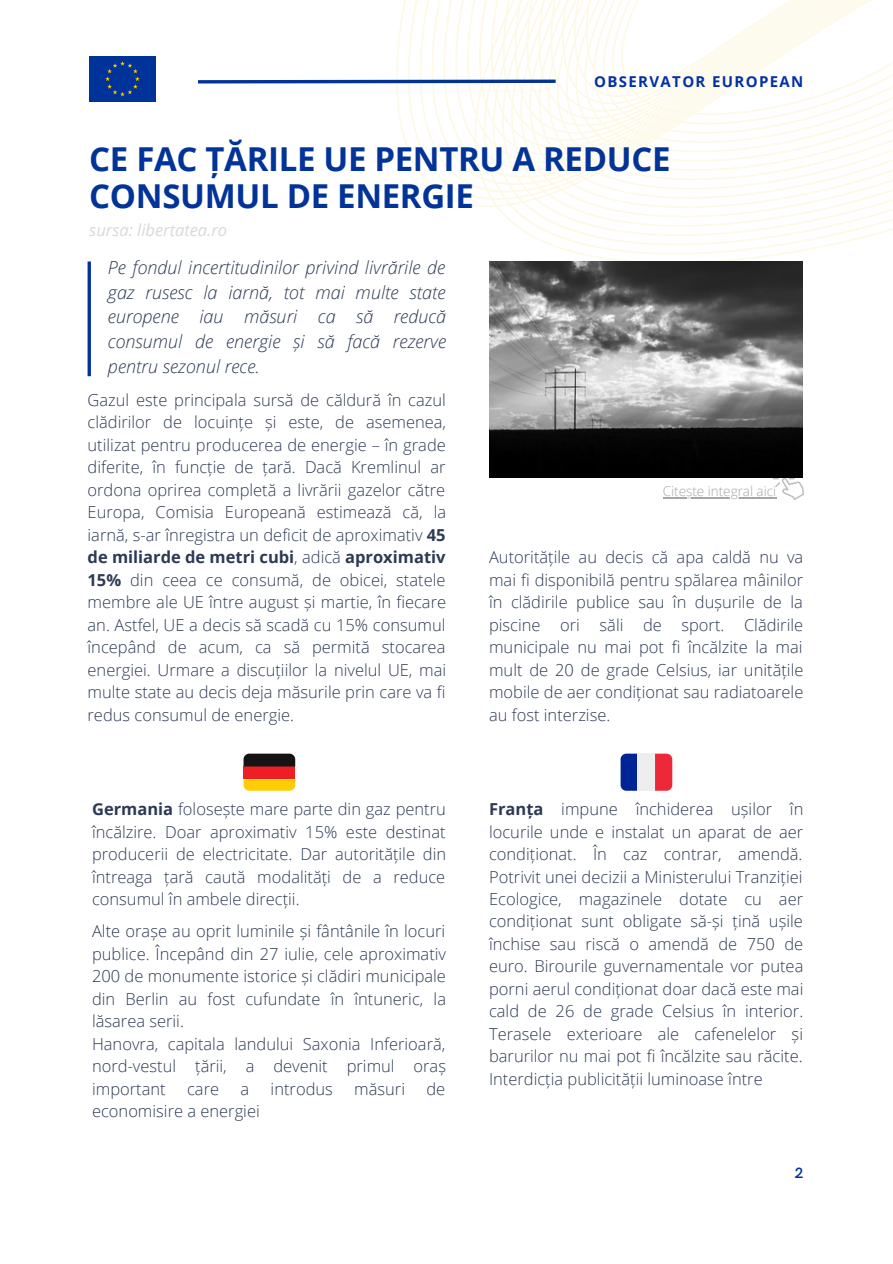
<style>
.page{position:relative;width:893px;height:1264px;background:#fff}
.page>*{position:absolute;margin:0;border:0;box-sizing:border-box;transform-origin:0 0}
.t1{font:700 33px/37px "Open Sans";letter-spacing:-.01em;color:#023399}
.t2{font:italic 300 18px/24.8px "Open Sans";color:#2d3a54;text-align:justify}
.t3{font:300 16.5px/22.5px "Open Sans";color:#2d3a54;text-align:justify}
.t4{font:italic 16.5px "Open Sans";color:#d9d9d9}
.t5{font:700 15px "Open Sans";letter-spacing:.09em;color:#0330a5}
.t6{font:600 15px "HK Grotesk";color:#023399}
.t7{font:300 13.5px "Open Sans";color:#a6a6a6}
.s1{font-weight:700}
</style>
<div class="page">
<svg style="left:396px;top:0;width:496px;height:478px"></svg>
<svg style="left:198px;top:78px;width:361px;height:7px"></svg>
<div style="left:89px;top:57px;width:67px;height:45px;background:#039"></div>
<hr style="left:88px;top:261px;width:3px;height:115px;background:#023399">
<img style="left:489px;top:261px;width:313px;height:216px">
<svg style="left:243px;top:779px;width:52px;height:11px"></svg>
<div style="left:243px;top:766px;width:52px;height:13px;background:#ed1f24"></div>
<svg style="left:243px;top:753px;width:52px;height:13px"></svg>
<svg style="left:655px;top:753px;width:17px;height:37px"></svg>
<svg style="left:620px;top:753px;width:17px;height:37px"></svg>
<div style="left:637px;top:753px;width:18px;height:37px;background:#eee"></div>
<img style="left:773px;top:469px;width:30px;height:30px">
<hr style="left:662px;top:497px;width:114px;height:1px;background:#a6a6a6">
<p class="t5" style="left:594px;top:71px;width:211px">OBSERVATOR EUROPEAN</p>
<h1 class="t1" style="left:89px;top:140px;width:582px">CE FAC ȚĂRILE UE PENTRU A REDUCE<br>CONSUMUL DE ENERGIE</h1>
<p class="t4" style="left:89px;top:218px;width:139px">sursa: libertatea.ro</p>
<p class="t2" style="left:108px;top:254px;width:340px">Pe fondul incertitudinilor privind livrările de gaz rusesc la iarnă, tot mai multe state europene iau măsuri ca să reducă consumul de energie și să facă rezerve pentru sezonul rece.</p>
<p class="t3" style="left:88px;top:388px;width:360px">Gazul este principala sursă de căldură în cazul clădirilor de locuințe și este, de asemenea, utilizat pentru producerea de energie – în grade diferite, în funcție de țară. Dacă Kremlinul ar ordona oprirea completă a livrării gazelor către Europa, Comisia Europeană estimează că, la iarnă, s-ar înregistra un deficit de aproximativ <span class="s1">45 de miliarde de metri cubi</span>, adică <span class="s1">aproximativ 15%</span> din ceea ce consumă, de obicei, statele membre ale UE între august și martie, în fiecare an. Astfel, UE a decis să scadă cu 15% consumul începând de acum, ca să permită stocarea energiei. Urmare a discuțiilor la nivelul UE, mai multe state au decis deja măsurile prin care va fi redus consumul de energie.</p>
<p class="t7" style="left:662px;top:481px;width:115px">Citește integral aici</p>
<p class="t3" style="left:489px;top:545px;width:316px">Autoritățile au decis că apa caldă nu va mai fi disponibilă pentru spălarea mâinilor în clădirile publice sau în dușurile de la piscine ori săli de sport. Clădirile municipale nu mai pot fi încălzite la mai mult de 20 de grade Celsius, iar unitățile mobile de aer condiționat sau radiatoarele au fost interzise.</p>
<p class="t3" style="left:92px;top:797px;width:355px"><span class="s1">Germania</span> folosește mare parte din gaz pentru încălzire. Doar aproximativ 15% este destinat producerii de electricitate. Dar autoritățile din întreaga țară caută modalități de a reduce consumul în ambele direcții.</p>
<p class="t3" style="left:92px;top:919px;width:355px;text-align:left">Alte orașe au oprit luminile și fântânile în locuri publice. Începând din 27 iulie, cele aproximativ 200 de monumente istorice și clădiri municipale din Berlin au fost cufundate în întuneric, la lăsarea serii.<br>Hanovra, capitala landului Saxonia Inferioară, nord-vestul țării, a devenit primul oraș important</p>
<p class="t3" style="left:187px;top:1076px;width:33px">care</p>
<p class="t3" style="left:240px;top:1076px;width:10px">a</p>
<p class="t3" style="left:270px;top:1076px;width:64px">introdus</p>
<p class="t3" style="left:354px;top:1076px;width:52px">măsuri</p>
<p class="t3" style="left:426px;top:1076px;width:20px">de</p>
<p class="t3" style="left:92px;top:1099px;width:169px">economisire a energiei</p>
<p class="t3" style="left:489px;top:797px;width:316px"><span class="s1">Franța</span> impune închiderea ușilor în locurile unde e instalat un aparat de aer condiționat. În caz contrar, amendă.<br>Potrivit unei decizii a Ministerului Tranziției Ecologice, magazinele dotate cu aer condiționat sunt obligate să-și țină ușile închise sau riscă o amendă de 750 de euro. Birourile guvernamentale vor putea porni aerul condiționat doar dacă este mai cald de 26 de grade Celsius în interior.<br>Terasele exterioare ale cafenelelor și barurilor nu mai pot fi încălzite sau răcite.<br>Interdicția publicității luminoase între</p>
<p class="t6" style="left:794px;top:1164px;width:10px">2</p>
</div>
